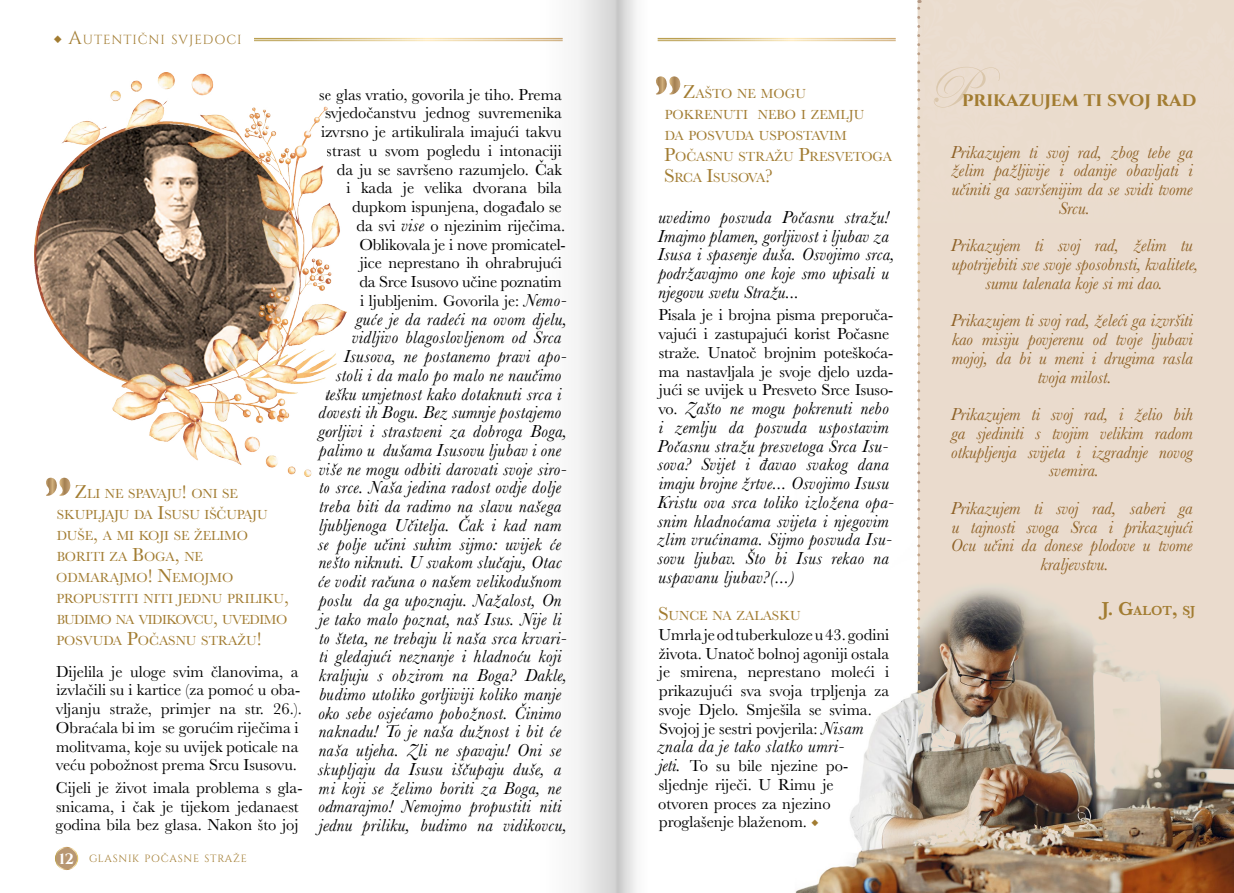
<style>
.page{position:relative;width:1234px;height:893px;background:#fff}
.page>*{position:absolute;margin:0;border:0;box-sizing:border-box;transform-origin:0 0}
.t1{font:60px "Edwardian Script ITC";color:#a27c31}
.t2{font:700 19.5px "Cinzel";color:#a27c31}
.t3{font:italic 18px/18.8px "Baskerville";letter-spacing:.02em;color:#000}
.t4{font:italic 18px/18.8px "Baskerville";color:#8e6126;text-align:center}
.t5{font:16.5px/18.8px "Baskerville";color:#000}
.t6{font:13.65px/21px "Baskerville";color:#a27c31}
.t7{font:600 13.65px "Baskerville";letter-spacing:-.01em;color:#a27c31}
.t8{font:13.2px "Cinzel";letter-spacing:.07em;color:#a27c31}
.t9{font:10.5px "Cinzel";letter-spacing:.07em;color:#a27c31}
.s1{font-family:"Minion Pro";font-size:18.75px}
.s2{font-size:18.75px}
.s3{font-size:19.5px}
.s4{font-weight:700;font-size:15px;color:#fff}
.s5{font-style:italic;font-size:18px}
.s6{font-size:16.05px}
.s7{font-style:normal;font-size:16.5px}
.s8{font-family:"Minion Pro";color:#a27c31}
</style>
<div class="page">
<img style="left:877px;top:683px;width:356px;height:210px">
<div style="left:55px;top:847px;width:23px;height:22px;background:#b89772;border-radius:50%"></div>
<div style="left:55px;top:847px;width:23px;height:23px;border:1px solid #fff;border-radius:50%"></div>
<svg style="left:46px;top:478px;width:25px;height:18px"></svg>
<img style="left:34px;top:72px;width:295px;height:404px">
<svg style="left:917px;top:0;width:316px;height:683px;background:#e4d6c8"></svg>
<img style="left:329px;top:1px;width:548px;height:892px">
<p class="t8" style="left:54px;top:32px;width:189px"><span class="s1">◆</span> <span class="s2">A</span>UTENTIČNI SVJEDOCI</p>
<p class="t6" style="left:56px;top:484px;width:234px;text-indent:19px"><span class="s3">Z</span>LI NE SPAVAJU<span class="s3">!</span> ONI SE<br>SKUPLJAJU DA <span class="s3">I</span>SUSU IŠČUPAJU<br>DUŠE<span class="s3">,</span> A MI KOJI SE ŽELIMO<br>BORITI ZA <span class="s3">B</span>OGA<span class="s3">,</span> NE<br>ODMARAJMO<span class="s3">! N</span>EMOJMO<br>PROPUSTITI NITI JEDNU PRILIKU<span class="s3">,<br></span>BUDIMO NA VIDIKOVCU<span class="s3">,</span> UVEDIMO<br>POSVUDA <span class="s3">P</span>OČASNU STRAŽU<span class="s3">!</span></p>
<p class="t5" style="left:56px;top:662px;width:248px">Dijelila je uloge svim članovima, a izvlačili su i kartice (za pomoć u oba&shy;vljanju straže, primjer na str. 26.).<br>Obraćala bi im se gorućim riječima i molitvama, koje su uvijek poticale na veću pobožnost prema Srcu Isusovu.</p>
<p class="t5" style="left:56px;top:778px;width:248px">Cijeli je život imala problema s gla&shy;snicama, i čak je tijekom jedanaest godina bila bez glasa. Nakon što joj</p>
<p class="t9" style="left:59px;top:853px;width:189px"><span class="s4">12</span> GLASNIK POČASNE STRAŽE</p>
<p class="t5" style="left:319px;top:85px;width:244px">se glas vratio, govorila je tiho. Prema</p>
<p class="t5" style="left:325px;top:104px;width:238px">svjedočanstvu jednog suvremenika</p>
<p class="t5" style="left:321px;top:123px;width:242px">izvrsno je artikulirala imajući takvu</p>
<p class="t5" style="left:326px;top:141px;width:236px">strast u svom pogledu i intonaciji</p>
<p class="t5" style="left:337px;top:160px;width:227px">da ju se savršeno razumjelo. Čak</p>
<p class="t5" style="left:346px;top:179px;width:216px">i kada je velika dvorana bila</p>
<p class="t5" style="left:352px;top:198px;width:211px">dupkom ispunjena, događalo se</p>
<p class="t5" style="left:356px;top:216px;width:210px">da svi <span class="s5">vise</span> o njezinim riječima.</p>
<p class="t5" style="left:359px;top:235px;width:208px">Oblikovala je i nove promicatel-</p>
<p class="t5" style="left:360px;top:254px;width:203px">jice neprestano ih ohrabrujući</p>
<p class="t5" style="left:359px;top:273px;width:204px">da Srce Isusovo učine poznatim</p>
<p class="t5" style="left:360px;top:291px;width:208px">i ljubljenim. <span class="s6">Govorila je:</span> <span class="s5">Nemo-</span></p>
<p class="t3" style="left:356px;top:309px;width:212px">guće je da radeći na ovom djelu,</p>
<p class="t3" style="left:352px;top:328px;width:211px">vidljivo blagoslovljenom od Srca</p>
<p class="t3" style="left:344px;top:347px;width:224px">Isusova, ne postanemo pravi apo-</p>
<p class="t3" style="left:336px;top:366px;width:227px">stoli i da malo po malo ne naučimo</p>
<p class="t3" style="left:325px;top:384px;width:238px">tešku umjetnost kako dotaknuti srca i</p>
<p class="t3" style="left:318px;top:403px;width:244px">dovesti ih Bogu. Bez sumnje postajemo</p>
<p class="t3" style="left:318px;top:422px;width:250px">gorljivi i strastveni za dobroga Boga,</p>
<p class="t3" style="left:319px;top:441px;width:243px">palimo u dušama Isusovu ljubav i one</p>
<p class="t3" style="left:319px;top:459px;width:249px">više ne mogu odbiti darovati svoje siro-</p>
<p class="t3" style="left:319px;top:478px;width:244px">to srce. Naša jedina radost ovdje dolje</p>
<p class="t3" style="left:319px;top:497px;width:244px">treba biti da radimo na slavu našega</p>
<p class="t3" style="left:319px;top:516px;width:244px">ljubljenoga Učitelja. Čak i kad nam</p>
<p class="t3" style="left:318px;top:534px;width:245px">se polje učini suhim sijmo: uvijek će</p>
<p class="t3" style="left:319px;top:553px;width:244px">nešto niknuti. U svakom slučaju, Otac</p>
<p class="t3" style="left:318px;top:572px;width:245px">će vodit računa o našem velikodušnom</p>
<p class="t3" style="left:319px;top:591px;width:244px">poslu da ga upoznaju. Nažalost, On</p>
<p class="t3" style="left:319px;top:610px;width:244px">je tako malo poznat, naš Isus. Nije li</p>
<p class="t3" style="left:319px;top:628px;width:249px">to šteta, ne trebaju li naša srca krvari-</p>
<p class="t3" style="left:319px;top:647px;width:244px">ti gledajući neznanje i hladnoću koji</p>
<p class="t3" style="left:319px;top:666px;width:249px">kraljuju s obzirom na Boga? Dakle,</p>
<p class="t3" style="left:319px;top:685px;width:244px">budimo utoliko gorljiviji koliko manje</p>
<p class="t3" style="left:318px;top:703px;width:244px">oko sebe osjećamo pobožnost. Činimo</p>
<p class="t3" style="left:319px;top:722px;width:244px">naknadu! To je naša dužnost i bit će</p>
<p class="t3" style="left:319px;top:741px;width:244px">naša utjeha. Zli ne spavaju! Oni se</p>
<p class="t3" style="left:318px;top:760px;width:245px">skupljaju da Isusu iščupaju duše, a</p>
<p class="t3" style="left:319px;top:778px;width:244px">mi koji se želimo boriti za Boga, ne</p>
<p class="t3" style="left:318px;top:797px;width:245px">odmarajmo! Nemojmo propustiti niti</p>
<p class="t3" style="left:319px;top:816px;width:249px">jednu priliku, budimo na vidikovcu,</p>
<p class="t6" style="left:664px;top:83px;width:229px;text-indent:19px"><span class="s3">Z</span>AŠTO NE MOGU<br>POKRENUTI NEBO I ZEMLJU<br>DA POSVUDA USPOSTAVIM<br><span class="s3">P</span>OČASNU STRAŽU <span class="s3">P</span>RESVETOGA<br><span class="s3">S</span>RCA <span class="s3">I</span>SUSOVA<span class="s3">?</span></p>
<p class="t3" style="left:657px;top:208px;width:238px">uvedimo posvuda Počasnu stražu!<br>Imajmo plamen, gorljivost i ljubav za Isusa i spasenje duša. Osvojimo srca, podržavajmo one koje smo upisali u njegovu svetu Stražu...</p>
<p class="t5" style="left:658px;top:306px;width:236px">Pisala je i brojna pisma preporuča&shy;vajući i zastupajući korist Počasne straže. Unatoč brojnim poteškoća&shy;ma nastavljala je svoje djelo uzda&shy;jući se uvijek u Presveto Srce Isuso-</p>
<p class="t3" style="left:657px;top:399px;width:238px"><span class="s7">vo.</span> Zašto ne mogu pokrenuti nebo i zemlju da posvuda uspostavim Počasnu stražu presvetoga Srca Isu&shy;sova? Svijet i đavao svakog dana imaju brojne žrtve... Osvojimo Isusu Kristu ova srca toliko izložena opa&shy;snim hladnoćama svijeta i njegovim zlim vrućinama. Sijmo posvuda Isu&shy;sovu ljubav. Što bi Isus rekao na uspavanu ljubav?(...)</p>
<p class="t6" style="left:658px;top:606px;width:144px"><span class="s3">S</span>UNCE NA ZALASKU</p>
<p class="t5" style="left:658px;top:625px;width:232px">Umrla je od tuberkuloze u 43. godini života. Unatoč bolnoj agoniji ostala je smirena, neprestano moleći i prikazujući sva svoja trpljenja za svoje Djelo. Smješila se svima.<br>Svojoj je sestri povjerila: <span class="s5">Nisam</span></p>
<p class="t3" style="left:657px;top:737px;width:189px">znala da je tako slatko umri-</p>
<p class="t5" style="left:658px;top:757px;width:192px"><span class="s5">jeti.</span> To su bile njezine po&shy;sljednje riječi. U Rimu je otvoren proces za njezino proglašenje blaženom. <span class="s8">◆</span></p>
<h1 class="t1" style="left:926px;top:55px;width:48px">P</h1>
<p class="t2" style="left:961px;top:87px;width:235px">PRIKAZUJEM TI SVOJ RAD</p>
<p class="t4" style="left:950px;top:142px;width:243px">Prikazujem ti svoj rad, zbog tebe ga želim pažljivije i odanije obavljati i učiniti ga savršenijim da se svidi tvome<br>Srcu.</p>
<p class="t4" style="left:950px;top:236px;width:249px">Prikazujem ti svoj rad, želim tu upotrijebiti sve svoje sposobnsti, kvalitete, sumu talenata koje si mi dao.</p>
<p class="t4" style="left:950px;top:311px;width:243px">Prikazujem ti svoj rad, želeći ga izvršiti kao misiju povjerenu od tvoje ljubavi mojoj, da bi u meni i drugima rasla tvoja milost.</p>
<p class="t4" style="left:950px;top:405px;width:243px">Prikazujem ti svoj rad, i želio bih ga sjediniti s tvojim velikim radom otkupljenja svijeta i izgradnje novog svemira.</p>
<p class="t4" style="left:950px;top:499px;width:243px">Prikazujem ti svoj rad, saberi ga u tajnosti svoga Srca i prikazujući<br>Ocu učini da donese plodove u tvome kraljevstvu.</p>
<p class="t7" style="left:1101px;top:601px;width:97px"><span class="s3">J. G</span>ALOT<span class="s3">,</span> SJ</p>
</div>
